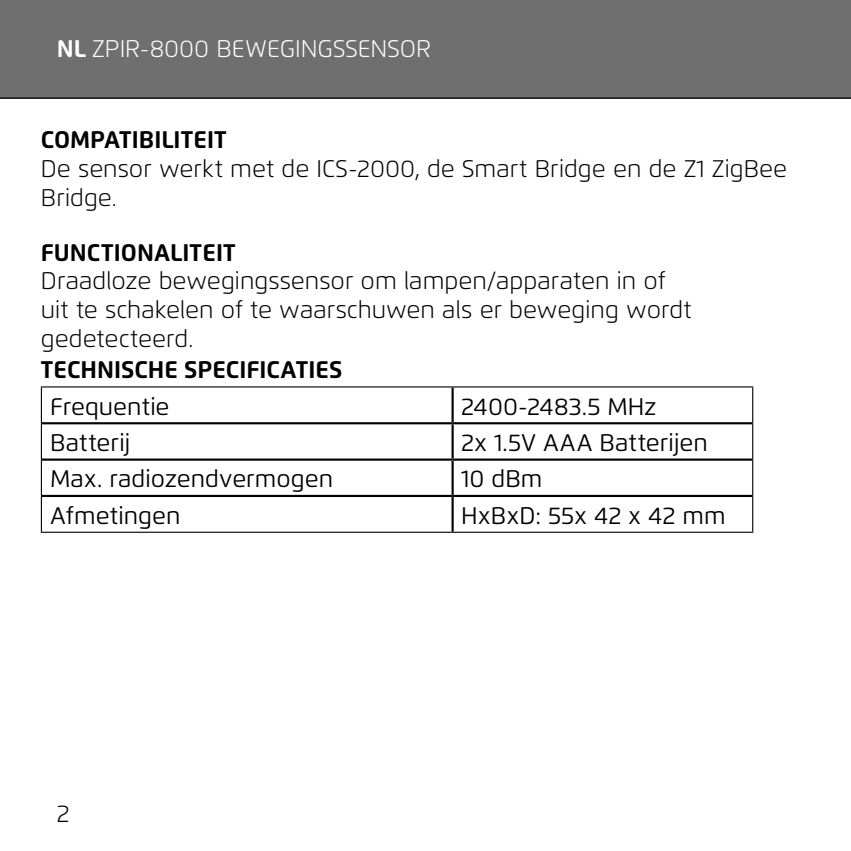
<style>
.page{position:relative;width:851px;height:851px;background:#fff}
.page>*{position:absolute;margin:0;border:0;box-sizing:border-box;transform-origin:0 0}
.Platte_tekst{font:300 24px/28.8px "Flexo";color:#000}
.t1{font:24px "Flexo";color:#000}
.Kopje_titel_2{font:700 24px "Flexo";color:#000}
.t2{font:300 24px "Flexo";color:#fff}
.Kopje{font:700 24px "Flexo";color:#000}
.s1{font-weight:700}
</style>
<div class="page">
<div style="left:0;top:0;width:850px;height:99px;background:#6f6f6f"></div>
<hr style="left:41px;top:386px;width:411px;height:1px;background:#000">
<hr style="left:41px;top:387px;width:1px;height:36px;background:#000">
<hr style="left:452px;top:386px;width:301px;height:1px;background:#000">
<hr style="left:752px;top:387px;width:1px;height:36px;background:#000">
<hr style="left:41px;top:423px;width:1px;height:36px;background:#000">
<hr style="left:752px;top:423px;width:1px;height:36px;background:#000">
<hr style="left:41px;top:459px;width:1px;height:37px;background:#000">
<hr style="left:752px;top:459px;width:1px;height:37px;background:#000">
<hr style="left:41px;top:496px;width:1px;height:35px;background:#000">
<hr style="left:752px;top:496px;width:1px;height:35px;background:#000">
<hr style="left:41px;top:531px;width:411px;height:2px;background:#000">
<hr style="left:452px;top:531px;width:301px;height:2px;background:#000">
<hr style="left:451px;top:387px;width:2px;height:35px;background:#000">
<hr style="left:42px;top:422px;width:410px;height:2px;background:#000">
<hr style="left:452px;top:422px;width:300px;height:2px;background:#000">
<hr style="left:451px;top:424px;width:2px;height:34px;background:#000">
<hr style="left:42px;top:458px;width:410px;height:2px;background:#000">
<hr style="left:452px;top:458px;width:300px;height:2px;background:#000">
<hr style="left:451px;top:460px;width:2px;height:34px;background:#000">
<hr style="left:42px;top:494px;width:410px;height:3px;background:#000">
<hr style="left:452px;top:494px;width:300px;height:3px;background:#000">
<hr style="left:451px;top:497px;width:2px;height:34px;background:#000">
<p class="t2" style="left:57px;top:34px;width:376px"><span class="s1">NL</span> ZPIR-8000 BEWEGINGSSENSOR</p>
<p class="Kopje_titel_2" style="left:41px;top:125px;width:187px">COMPATIBILITEIT</p>
<p class="Platte_tekst" style="left:41px;top:154px;width:747px">De sensor werkt met de ICS-2000, de Smart Bridge en de Z1 ZigBee<br>Bridge.</p>
<p class="Kopje" style="left:41px;top:237px;width:196px">FUNCTIONALITEIT</p>
<p class="Platte_tekst" style="left:41px;top:266px;width:626px">Draadloze bewegingssensor om lampen/apparaten in of</p>
<p class="Platte_tekst" style="left:41px;top:295px;width:652px">uit te schakelen of te waarschuwen als er beweging wordt</p>
<p class="Platte_tekst" style="left:41px;top:324px;width:154px">gedetecteerd.</p>
<p class="Kopje_titel_2" style="left:41px;top:354px;width:303px">TECHNISCHE SPECIFICATIES</p>
<p class="t1" style="left:50px;top:391px;width:121px">Frequentie</p>
<p class="t1" style="left:461px;top:391px;width:197px">2400-2483.5 MHz</p>
<p class="t1" style="left:50px;top:428px;width:82px">Batterij</p>
<p class="t1" style="left:461px;top:428px;width:248px">2x 1.5V AAA Batterijen</p>
<p class="t1" style="left:50px;top:464px;width:284px">Max. radiozendvermogen</p>
<p class="t1" style="left:461px;top:464px;width:83px">10 dBm</p>
<p class="t1" style="left:50px;top:500px;width:132px">Afmetingen</p>
<p class="t1" style="left:461px;top:500px;width:266px">HxBxD: 55x 42 x 42 mm</p>
<p class="Platte_tekst" style="left:57px;top:799px;width:14px">2</p>
</div>
